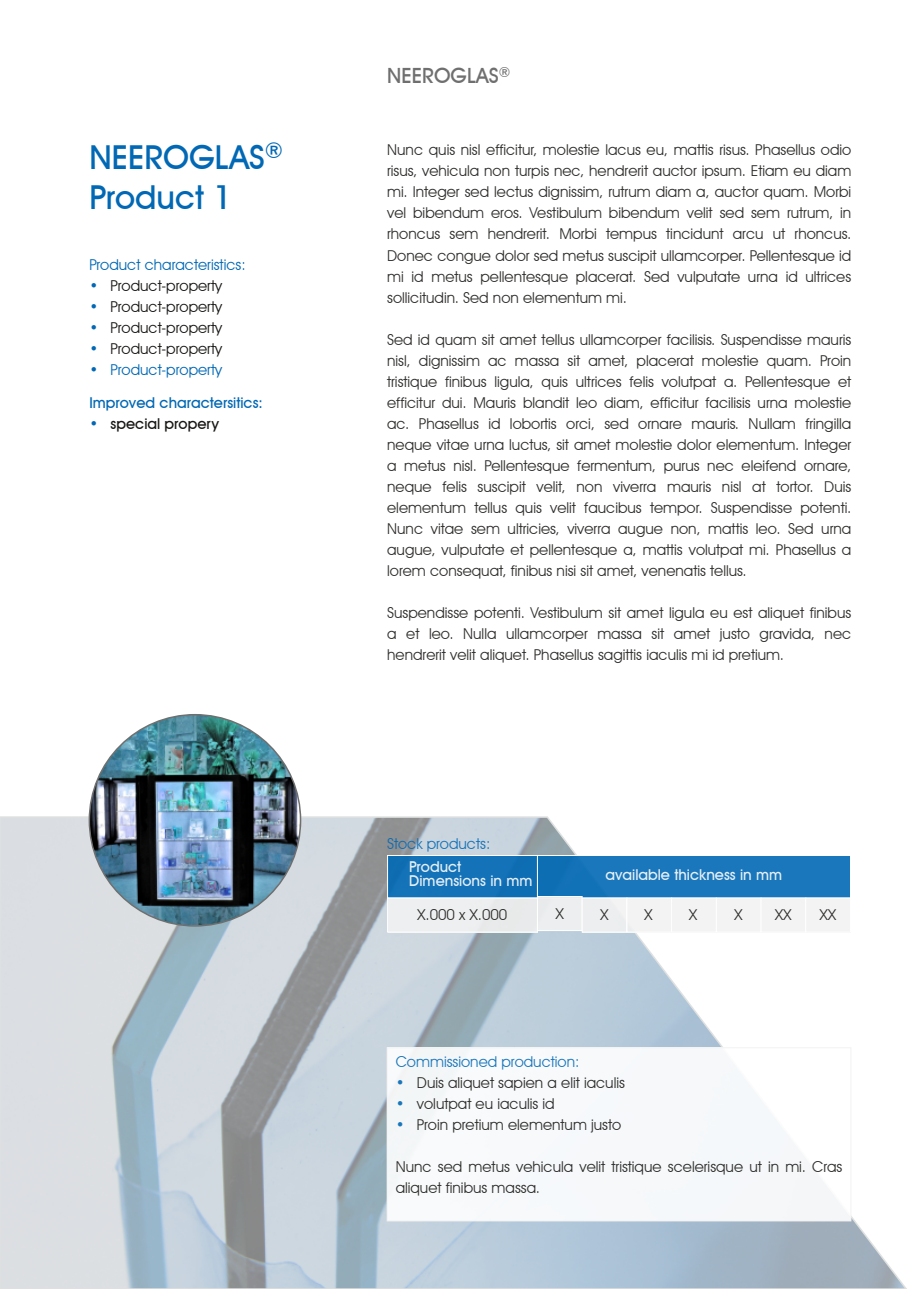
<style>
.page{position:relative;width:919px;height:1289px;background:#fff}
.page>*{position:absolute;margin:0;border:0;box-sizing:border-box;transform-origin:0 0}
.t1{font:500 33px/40.5px "Avant Garde IT Cby BT";color:#0068b4}
.t2{font:500 21px "Avant Garde IT Cby BT";color:#6f6f6f}
.t3{font:15px/21px "Avant Garde IT Cby BT";color:rgb(24 23 21/.9);text-align:justify}
.t4{font:15px "Avant Garde IT Cby BT";color:#181715}
.t5{font:500 15px/14.2px "Avant Garde IT Cby BT";color:rgb(255 255 255/.9)}
.t6{font:15px "Avant Garde IT Cby BT";color:#0068b4}
.t7{font:15px "Avant Garde IT Cby BT";color:rgb(0 104 180/.9)}
.t8{font:500 15px "Avant Garde IT Cby BT";color:#0068b4}
.t9{font:500 15px "Avant Garde IT Cby BT";color:#181715}
.s1{color:#0068b4}
.s2{color:rgb(0 104 180/.9)}
</style>
<div class="page">
<svg style="left:0;top:815px;width:906px;height:473px"></svg>
<img style="left:89px;top:714px;width:211px;height:210px;border-radius:50%">
<div style="left:387px;top:1047px;width:463px;height:173px;background:#f6f9fb"></div>
<div style="left:387px;top:855px;width:150px;height:43px;background:#1473b8"></div>
<div style="left:387px;top:855px;width:151px;height:43px;border:1px solid #fff"></div>
<div style="left:387px;top:898px;width:150px;height:34px;background:#f2f2f2"></div>
<div style="left:387px;top:897px;width:151px;height:35px;border:1px solid #fff"></div>
<div style="left:537px;top:855px;width:313px;height:43px;background:#1a77bb"></div>
<div style="left:537px;top:855px;width:313px;height:43px;border:1px solid #fff"></div>
<div style="left:537px;top:896px;width:45px;height:34px;background:#f2f2f2"></div>
<div style="left:537px;top:896px;width:45px;height:35px;border:1px solid #fff"></div>
<div style="left:582px;top:898px;width:45px;height:34px;background:#f2f2f2"></div>
<div style="left:581px;top:897px;width:46px;height:35px;border:1px solid #fff"></div>
<div style="left:627px;top:898px;width:44px;height:34px;background:#f2f2f2"></div>
<div style="left:626px;top:897px;width:46px;height:35px;border:1px solid #fff"></div>
<div style="left:671px;top:898px;width:45px;height:34px;background:#f2f2f2"></div>
<div style="left:671px;top:897px;width:45px;height:35px;border:1px solid #fff"></div>
<div style="left:716px;top:898px;width:45px;height:34px;background:#f2f2f2"></div>
<div style="left:715px;top:897px;width:46px;height:35px;border:1px solid #fff"></div>
<div style="left:761px;top:898px;width:44px;height:34px;background:#f2f2f2"></div>
<div style="left:760px;top:897px;width:46px;height:35px;border:1px solid #fff"></div>
<div style="left:805px;top:898px;width:45px;height:34px;background:#f2f2f2"></div>
<div style="left:805px;top:897px;width:45px;height:35px;border:1px solid #fff"></div>
<h2 class="t2" style="left:387px;top:63px;width:125px">NEEROGLAS<sup>®</sup></h2>
<h1 class="t1" style="left:89px;top:136px;width:195px">NEEROGLAS<sup>®<br></sup>Product 1</h1>
<p class="t3" style="left:387px;top:139px;width:465px">Nunc quis nisl efficitur, molestie lacus eu, mattis risus. Phasellus odio risus, vehicula non turpis nec, hendrerit auctor ipsum. Etiam eu diam mi. Integer sed lectus dignissim, rutrum diam a, auctor quam. Morbi vel bibendum eros. Vestibulum bibendum velit sed sem rutrum, in rhoncus sem hendrerit. Morbi tempus tincidunt arcu ut rhoncus.<br>Donec congue dolor sed metus suscipit ullamcorper. Pellentesque id mi id metus pellentesque placerat. Sed vulputate urna id ultrices sollicitudin. Sed non elementum mi.</p>
<p class="t3" style="left:387px;top:328px;width:465px">Sed id quam sit amet tellus ullamcorper facilisis. Suspendisse mauris nisl, dignissim ac massa sit amet, placerat molestie quam. Proin tristique finibus ligula, quis ultrices felis volutpat a. Pellentesque et efficitur dui. Mauris blandit leo diam, efficitur facilisis urna molestie ac. Phasellus id lobortis orci, sed ornare mauris. Nullam fringilla neque vitae urna luctus, sit amet molestie dolor elementum. Integer a metus nisl. Pellentesque fermentum, purus nec eleifend ornare, neque felis suscipit velit, non viverra mauris nisl at tortor. Duis elementum tellus quis velit faucibus tempor. Suspendisse potenti.<br>Nunc vitae sem ultricies, viverra augue non, mattis leo. Sed urna augue, vulputate et pellentesque a, mattis volutpat mi. Phasellus a lorem consequat, finibus nisi sit amet, venenatis tellus.</p>
<p class="t3" style="left:387px;top:601px;width:465px">Suspendisse potenti. Vestibulum sit amet ligula eu est aliquet finibus a et leo. Nulla ullamcorper massa sit amet justo gravida, nec hendrerit velit aliquet. Phasellus sagittis iaculis mi id pretium.</p>
<p class="t6" style="left:89px;top:256px;width:158px">Product characteristics:</p>
<p class="t4" style="left:89px;top:277px;width:134px"><span class="s1">•</span> Product-property</p>
<p class="t4" style="left:89px;top:298px;width:134px"><span class="s1">•</span> Product-property</p>
<p class="t4" style="left:89px;top:319px;width:134px"><span class="s1">•</span> Product-property</p>
<p class="t4" style="left:89px;top:340px;width:134px"><span class="s1">•</span> Product-property</p>
<p class="t6" style="left:89px;top:361px;width:134px">• Product-property</p>
<p class="t8" style="left:89px;top:394px;width:175px">Improved charactersitics:</p>
<p class="t9" style="left:89px;top:415px;width:131px"><span class="s1">•</span> special propery</p>
<p class="t7" style="left:387px;top:834px;width:105px">Stock products:</p>
<p class="t5" style="left:409px;top:859px;width:125px">Product<br>Dimensions in mm</p>
<p class="t3" style="left:417px;top:904px;width:91px">X.000 x X.000</p>
<p class="t5" style="left:605px;top:867px;width:178px">available thickness in mm</p>
<p class="t3" style="left:555px;top:902px;width:10px">X</p>
<p class="t3" style="left:600px;top:904px;width:10px">X</p>
<p class="t3" style="left:644px;top:904px;width:10px">X</p>
<p class="t3" style="left:688px;top:904px;width:10px">X</p>
<p class="t3" style="left:734px;top:904px;width:10px">X</p>
<p class="t3" style="left:774px;top:904px;width:19px">XX</p>
<p class="t3" style="left:819px;top:904px;width:19px">XX</p>
<p class="t7" style="left:395px;top:1052px;width:185px">Commissioned production:</p>
<p class="t3" style="left:395px;top:1072px;width:231px"><span class="s2">•</span> Duis aliquet sapien a elit iaculis</p>
<p class="t3" style="left:395px;top:1093px;width:160px"><span class="s2">•</span> volutpat eu iaculis id</p>
<p class="t3" style="left:395px;top:1114px;width:227px"><span class="s2">•</span> Proin pretium elementum justo</p>
<p class="t3" style="left:395px;top:1156px;width:448px">Nunc sed metus vehicula velit tristique scelerisque ut in mi. Cras aliquet finibus massa.</p>
</div>
